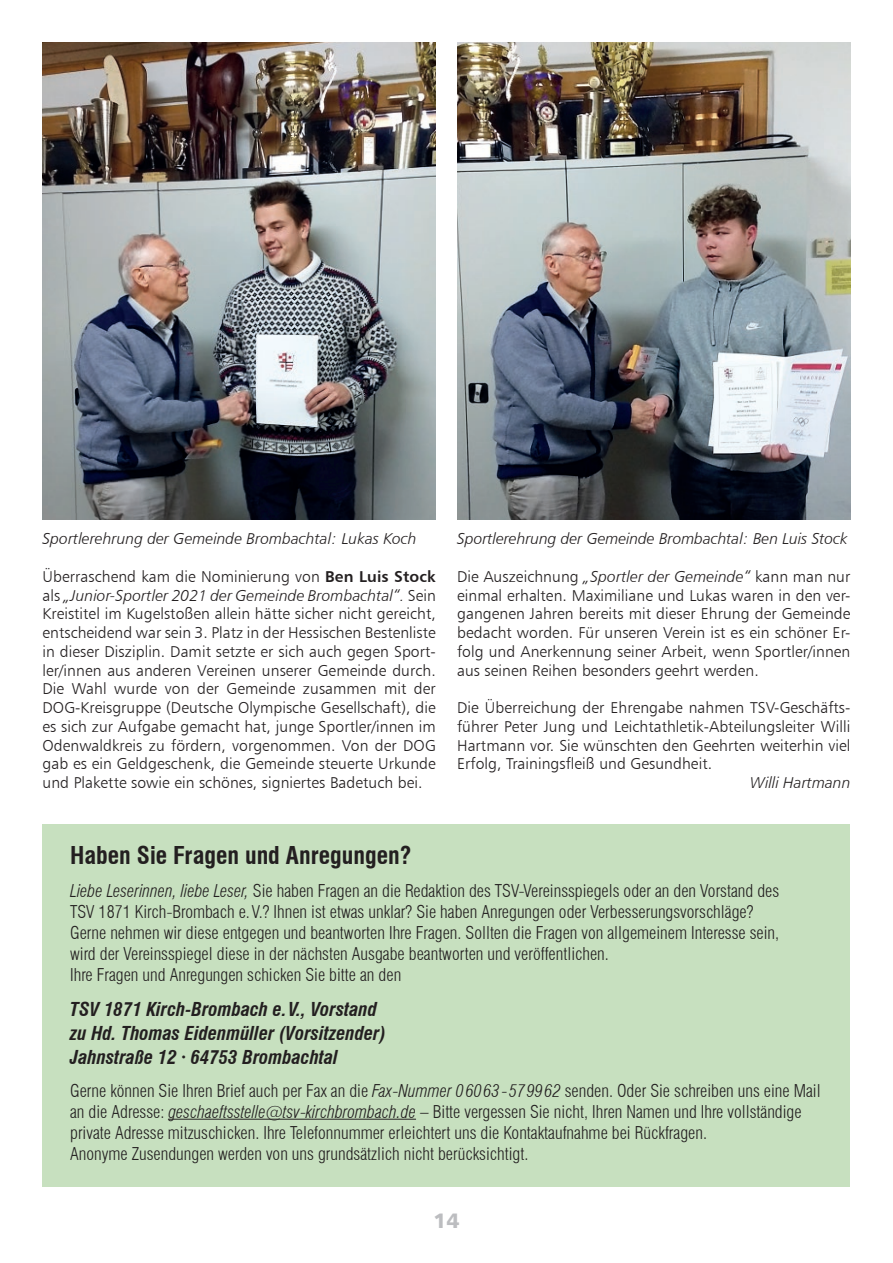
<style>
.page{position:relative;width:893px;height:1263px;background:#fff}
.page>*{position:absolute;margin:0;border:0;box-sizing:border-box;transform-origin:0 0}
.t1{font:700 condensed 24px "Swiss 721 BT";color:#231f20}
.t2{font:21px "Humanist 777 BT Black B";color:#bcbdc0}
.t3{font:italic 700 condensed 18.75px/24px "Swiss 721 BT";color:#231f20}
.t4{font:300 condensed 17.25px/21px "Swiss 721 BT";color:#231f20}
.t5{font:15.75px/18.8px "Humanist 777 BT Light B";letter-spacing:.005em;color:#231f20;text-align:justify}
.t6{font:15.75px "Humanist 777 BT Light Italic B";color:#231f20}
.s1{font-family:"Humanist 777 BT Bold B"}
.s2{font-family:"Humanist 777 BT Light B"}
.s3{font-family:"Humanist 777 BT Light Italic B"}
.s4{font-style:italic}
</style>
<div class="page">
<div style="left:43px;top:824px;width:807px;height:362px;background:#c7e0bf"></div>
<hr style="left:168px;top:1119px;width:248px;height:1px;background:#231f20">
<img style="left:457px;top:42px;width:393px;height:477px">
<img style="left:43px;top:42px;width:393px;height:477px">
<p class="t6" style="left:43px;top:529px;width:376px">Sportlerehrung der Gemeinde Brombachtal: Lukas Koch</p>
<p class="t6" style="left:457px;top:529px;width:392px">Sportlerehrung der Gemeinde Brombachtal: Ben Luis Stock</p>
<p class="t5" style="left:43px;top:567px;width:395px">Überraschend kam die Nominierung von <span class="s1">Ben Luis Stock</span></p>
<p class="t6" style="left:43px;top:585px;width:395px"><span class="s2">als</span> „Junior-Sportler 2021 der Gemeinde Brombachtal“. <span class="s2">Sein</span></p>
<p class="t5" style="left:43px;top:604px;width:395px">Kreistitel im Kugelstoßen allein hätte sicher nicht gereicht, entscheidend war sein 3. Platz in der Hessischen Bestenliste in dieser Disziplin. Damit setzte er sich auch gegen Sport&shy;ler/innen aus anderen Vereinen unserer Gemeinde durch.<br>Die Wahl wurde von der Gemeinde zusammen mit der DOG-Kreisgruppe (Deutsche Olympische Gesellschaft), die es sich zur Aufgabe gemacht hat, junge Sportler/innen im Odenwaldkreis zu fördern, vorgenommen. Von der DOG gab es ein Geldgeschenk, die Gemeinde steuerte Urkunde und Plakette sowie ein schönes, signiertes Badetuch bei.</p>
<p class="t5" style="left:457px;top:567px;width:395px">Die Auszeichnung <span class="s3">„Sportler der Gemeinde“</span> kann man nur einmal erhalten. Maximiliane und Lukas waren in den ver&shy;gangenen Jahren bereits mit dieser Ehrung der Gemeinde bedacht worden. Für unseren Verein ist es ein schöner Er&shy;folg und Anerkennung seiner Arbeit, wenn Sportler/innen aus seinen Reihen besonders geehrt werden.</p>
<p class="t5" style="left:457px;top:698px;width:395px">Die Überreichung der Ehrengabe nahmen TSV-Geschäfts&shy;führer Peter Jung und Leichtathletik-Abteilungsleiter Willi Hartmann vor. Sie wünschten den Geehrten weiterhin viel Erfolg, Trainingsfleiß und Gesundheit.</p>
<p class="t6" style="left:750px;top:773px;width:102px">Willi Hartmann</p>
<h1 class="t1" style="left:70px;top:841px;width:343px">Haben Sie Fragen und Anregungen?</h1>
<p class="t4" style="left:70px;top:880px;width:711px"><span class="s4">Liebe Leserinnen, liebe Leser,</span> Sie haben Fragen an die Redaktion des TSV-Vereinsspiegels oder an den Vorstand des TSV 1871 Kirch-Brombach e.V.? Ihnen ist etwas unklar? Sie haben Anregungen oder Verbesserungsvorschläge?<br>Gerne nehmen wir diese entgegen und beantworten Ihre Fragen. Sollten die Fragen von allgemeinem Interesse sein, wird der Vereinsspiegel diese in der nächsten Ausgabe beantworten und veröffentlichen.<br>Ihre Fragen und Anregungen schicken Sie bitte an den</p>
<p class="t3" style="left:70px;top:997px;width:317px">TSV 1871 Kirch-Brombach e.V., Vorstand zu Hd. Thomas Eidenmüller (Vorsitzender)<br>Jahnstraße 12 · 64753 Brombachtal</p>
<p class="t4" style="left:70px;top:1080px;width:752px">Gerne können Sie Ihren Brief auch per Fax an die <span class="s4">Fax-Nummer 06063-579962</span> senden. Oder Sie schreiben uns eine Mail an die Adresse: <span class="s4">geschaeftsstelle@tsv-kirchbrombach.de –</span> Bitte vergessen Sie nicht, Ihren Namen und Ihre vollständige private Adresse mitzuschicken. Ihre Telefonnummer erleichtert uns die Kontaktaufnahme bei Rückfragen.<br>Anonyme Zusendungen werden von uns grundsätzlich nicht berücksichtigt.</p>
<h2 class="t2" style="left:434px;top:1207px;width:27px">14</h2>
</div>
